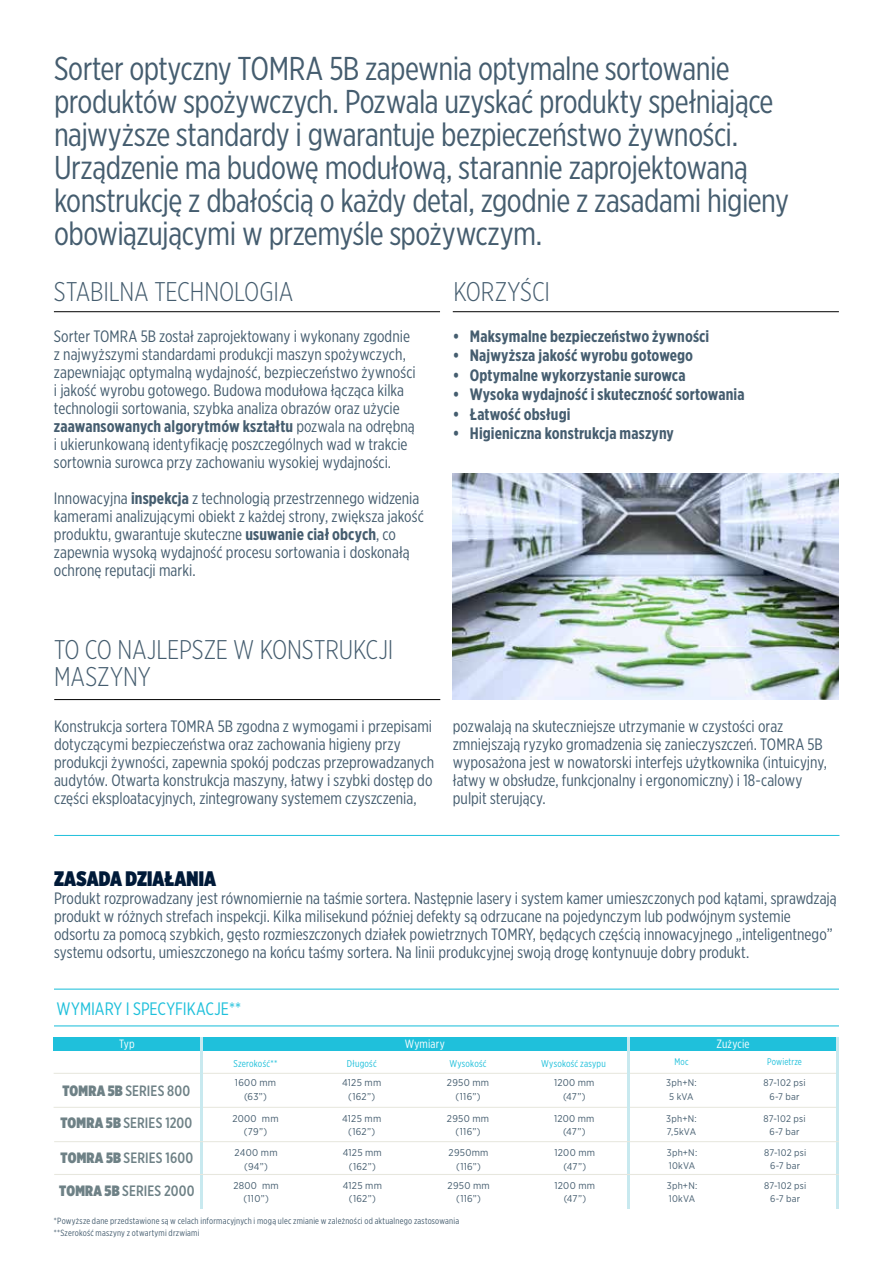
<style>
.page{position:relative;width:893px;height:1263px;background:#fff}
.page>*{position:absolute;margin:0;border:0;box-sizing:border-box;transform-origin:0 0}
.t1{font:33px/33px "Gotham X Narrow";letter-spacing:-.015em;color:#455d6f}
.t2{font:300 27px/27px "Gotham X Narrow";letter-spacing:-.005em;color:#455d6f}
.t3{font:900 21px "Gotham X Narrow";letter-spacing:.005em;color:#001a38}
.t4{font:18px "Gotham X Narrow";color:#1fc0db}
.t5{font:16.5px/18px "Gotham X Narrow";color:#455d6f}
.t6{font:700 16.5px "Gotham X Narrow";letter-spacing:.005em;color:#455d6f}
.t7{font:500 15px "Gotham X Narrow";letter-spacing:.01em;color:#6e8186}
.t8{font:12px "Gotham X Narrow";letter-spacing:.01em;color:#fff}
.t9{font:9.9px "Gotham Narrow";letter-spacing:.025em;color:#455d6f}
.t10{font:9.9px "Gotham X Narrow";letter-spacing:.02em;color:#1fc0db}
.t11{font:9.6px "Gotham Narrow";letter-spacing:.02em;color:#455d6f}
.t12{font:9.6px "Gotham X Narrow";letter-spacing:.015em;color:#1fc0db}
.t13{font:9px/12px "Gotham X Narrow";letter-spacing:.025em;color:#455d6f}
.s1{font-weight:700}
.s2{font-weight:900}
</style>
<div class="page">
<hr style="left:54px;top:699px;width:386px;height:1px;background:#000">
<hr style="left:453px;top:311px;width:386px;height:1px;background:#000">
<hr style="left:54px;top:835px;width:785px;height:1px;background:#1fc0db">
<hr style="left:54px;top:311px;width:386px;height:1px;background:#000">
<div style="left:54px;top:1037px;width:784px;height:14px;background:#1fc0db"></div>
<hr style="left:54px;top:1025px;width:785px;height:1px;background:#1fc0db">
<hr style="left:54px;top:988px;width:785px;height:2px;background:#1fc0db">
<hr style="left:54px;top:1073px;width:783px;height:1px;background:#e7e7de">
<hr style="left:54px;top:1107px;width:784px;height:1px;background:#e7e7de">
<img style="left:453px;top:474px;width:386px;height:225px">
<hr style="left:200px;top:1037px;width:2px;height:172px;background:#c8e9ef">
<hr style="left:627px;top:1037px;width:3px;height:172px;background:#c8e9ef">
<hr style="left:836px;top:1037px;width:3px;height:172px;background:#c8e9ef">
<hr style="left:54px;top:1141px;width:785px;height:1px;background:#e7e7de">
<hr style="left:54px;top:1174px;width:785px;height:1px;background:#e7e7de">
<p class="t1" style="left:54px;top:52px;width:736px">Sorter optyczny TOMRA 5B zapewnia optymalne sortowanie produktów spożywczych. Pozwala uzyskać produkty spełniające najwyższe standardy i gwarantuje bezpieczeństwo żywności.<br>Urządzenie ma budowę modułową, starannie zaprojektowaną konstrukcję z dbałością o każdy detal, zgodnie z zasadami higieny obowiązującymi w przemyśle spożywczym.</p>
<h2 class="t2" style="left:54px;top:278px;width:241px">STABILNA TECHNOLOGIA</h2>
<p class="t5" style="left:54px;top:327px;width:363px">Sorter TOMRA 5B został zaprojektowany i wykonany zgodnie z najwyższymi standardami produkcji maszyn spożywczych, zapewniając optymalną wydajność, bezpieczeństwo żywności i jakość wyrobu gotowego. Budowa modułowa łącząca kilka technologii sortowania, szybka analiza obrazów oraz użycie <span class="s1">zaawansowanych algorytmów kształtu</span> pozwala na odrębną i ukierunkowaną identyfikację poszczególnych wad w trakcie sortownia surowca przy zachowaniu wysokiej wydajności.</p>
<p class="t5" style="left:54px;top:488px;width:371px">Innowacyjna <span class="s1">inspekcja</span> z technologią przestrzennego widzenia kamerami analizującymi obiekt z każdej strony, zwiększa jakość produktu, gwarantuje skuteczne <span class="s1">usuwanie ciał obcych</span>, co zapewnia wysoką wydajność procesu sortowania i doskonałą ochronę reputacji marki.</p>
<h2 class="t2" style="left:54px;top:636px;width:341px">TO CO NAJLEPSZE W KONSTRUKCJI<br>MASZYNY</h2>
<h2 class="t2" style="left:454px;top:278px;width:98px">KORZYŚCI</h2>
<p class="t6" style="left:453px;top:326px;width:258px">• Maksymalne bezpieczeństwo żywności</p>
<p class="t6" style="left:453px;top:345px;width:242px">• Najwyższa jakość wyrobu gotowego</p>
<p class="t6" style="left:453px;top:365px;width:234px">• Optymalne wykorzystanie surowca</p>
<p class="t6" style="left:453px;top:384px;width:293px">• Wysoka wydajność i skuteczność sortowania</p>
<p class="t6" style="left:453px;top:404px;width:119px">• Łatwość obsługi</p>
<p class="t6" style="left:453px;top:423px;width:223px">• Higieniczna konstrukcja maszyny</p>
<p class="t5" style="left:54px;top:716px;width:382px">Konstrukcja sortera TOMRA 5B zgodna z wymogami i przepisami dotyczącymi bezpieczeństwa oraz zachowania higieny przy produkcji żywności, zapewnia spokój podczas przeprowadzanych audytów. Otwarta konstrukcja maszyny, łatwy i szybki dostęp do części eksploatacyjnych, zintegrowany systemem czyszczenia,</p>
<p class="t5" style="left:453px;top:716px;width:376px">pozwalają na skuteczniejsze utrzymanie w czystości oraz zmniejszają ryzyko gromadzenia się zanieczyszczeń. TOMRA 5B wyposażona jest w nowatorski interfejs użytkownika (intuicyjny, łatwy w obsłudze, funkcjonalny i ergonomiczny) i 18-calowy pulpit sterujący.</p>
<p class="t3" style="left:54px;top:865px;width:163px">ZASADA DZIAŁANIA</p>
<p class="t5" style="left:54px;top:889px;width:784px">Produkt rozprowadzany jest równomiernie na taśmie sortera. Następnie lasery i system kamer umieszczonych pod kątami, sprawdzają produkt w różnych strefach inspekcji. Kilka milisekund później defekty są odrzucane na pojedynczym lub podwójnym systemie odsortu za pomocą szybkich, gęsto rozmieszczonych działek powietrznych TOMRY, będących częścią innowacyjnego „inteligentnego” systemu odsortu, umieszczonego na końcu taśmy sortera. Na linii produkcyjnej swoją drogę kontynuuje dobry produkt.</p>
<p class="t4" style="left:57px;top:997px;width:186px">WYMIARY I SPECYFIKACJE**</p>
<p class="t8" style="left:119px;top:1037px;width:17px">Typ</p>
<p class="t8" style="left:405px;top:1037px;width:41px">Wymiary</p>
<p class="t8" style="left:716px;top:1037px;width:35px">Zużycie</p>
<p class="t10" style="left:234px;top:1057px;width:45px">Szerokość**</p>
<p class="t10" style="left:347px;top:1057px;width:31px">Długość</p>
<p class="t10" style="left:450px;top:1057px;width:38px">Wysokość</p>
<p class="t12" style="left:674px;top:1055px;width:16px">Moc</p>
<p class="t12" style="left:767px;top:1055px;width:36px">Powietrze</p>
<p class="t10" style="left:541px;top:1057px;width:66px">Wysokość zasypu</p>
<p class="t7" style="left:62px;top:1081px;width:129px"><span class="s2">TOMRA 5B</span> SERIES 800</p>
<p class="t7" style="left:60px;top:1114px;width:133px"><span class="s2">TOMRA 5B</span> SERIES 1200</p>
<p class="t9" style="left:235px;top:1077px;width:43px">1600 mm</p>
<p class="t9" style="left:342px;top:1077px;width:41px">4125 mm</p>
<p class="t9" style="left:447px;top:1077px;width:44px">2950 mm</p>
<p class="t9" style="left:554px;top:1077px;width:42px">1200 mm</p>
<p class="t11" style="left:666px;top:1077px;width:32px">3ph+N:</p>
<p class="t11" style="left:763px;top:1077px;width:44px">87-102 psi</p>
<p class="t9" style="left:244px;top:1091px;width:24px">(63”)</p>
<p class="t9" style="left:348px;top:1091px;width:29px">(162”)</p>
<p class="t9" style="left:456px;top:1091px;width:26px">(116”)</p>
<p class="t9" style="left:563px;top:1091px;width:24px">(47”)</p>
<p class="t11" style="left:669px;top:1091px;width:26px">5 kVA</p>
<p class="t11" style="left:769px;top:1091px;width:32px">6-7 bar</p>
<p class="t9" style="left:232px;top:1112px;width:48px">2000 mm</p>
<p class="t9" style="left:342px;top:1112px;width:41px">4125 mm</p>
<p class="t9" style="left:447px;top:1112px;width:44px">2950 mm</p>
<p class="t9" style="left:554px;top:1112px;width:42px">1200 mm</p>
<p class="t11" style="left:666px;top:1112px;width:32px">3ph+N:</p>
<p class="t11" style="left:763px;top:1112px;width:44px">87-102 psi</p>
<p class="t9" style="left:244px;top:1126px;width:25px">(79”)</p>
<p class="t9" style="left:348px;top:1126px;width:29px">(162”)</p>
<p class="t9" style="left:456px;top:1126px;width:26px">(116”)</p>
<p class="t9" style="left:563px;top:1126px;width:24px">(47”)</p>
<p class="t11" style="left:667px;top:1126px;width:31px">7,5kVA</p>
<p class="t11" style="left:769px;top:1126px;width:32px">6-7 bar</p>
<p class="t7" style="left:61px;top:1148px;width:134px"><span class="s2">TOMRA 5B</span> SERIES 1600</p>
<p class="t9" style="left:235px;top:1147px;width:45px">2400 mm</p>
<p class="t9" style="left:343px;top:1147px;width:41px">4125 mm</p>
<p class="t9" style="left:449px;top:1147px;width:41px">2950mm</p>
<p class="t9" style="left:555px;top:1147px;width:42px">1200 mm</p>
<p class="t11" style="left:667px;top:1147px;width:32px">3ph+N:</p>
<p class="t11" style="left:764px;top:1147px;width:44px">87-102 psi</p>
<p class="t9" style="left:244px;top:1160px;width:25px">(94”)</p>
<p class="t9" style="left:349px;top:1160px;width:29px">(162”)</p>
<p class="t9" style="left:456px;top:1160px;width:26px">(116”)</p>
<p class="t9" style="left:564px;top:1160px;width:24px">(47”)</p>
<p class="t11" style="left:669px;top:1160px;width:28px">10kVA</p>
<p class="t11" style="left:770px;top:1160px;width:32px">6-7 bar</p>
<p class="t7" style="left:59px;top:1181px;width:137px"><span class="s2">TOMRA 5B</span> SERIES 2000</p>
<p class="t9" style="left:233px;top:1179px;width:47px">2800 mm</p>
<p class="t9" style="left:343px;top:1179px;width:41px">4125 mm</p>
<p class="t9" style="left:448px;top:1179px;width:44px">2950 mm</p>
<p class="t9" style="left:555px;top:1179px;width:42px">1200 mm</p>
<p class="t11" style="left:667px;top:1179px;width:32px">3ph+N:</p>
<p class="t11" style="left:764px;top:1179px;width:44px">87-102 psi</p>
<p class="t9" style="left:243px;top:1193px;width:27px">(110”)</p>
<p class="t9" style="left:349px;top:1193px;width:29px">(162”)</p>
<p class="t9" style="left:456px;top:1193px;width:26px">(116”)</p>
<p class="t9" style="left:564px;top:1193px;width:24px">(47”)</p>
<p class="t11" style="left:669px;top:1193px;width:28px">10kVA</p>
<p class="t11" style="left:770px;top:1193px;width:32px">6-7 bar</p>
<p class="t13" style="left:54px;top:1214px;width:407px">*Powyższe dane przedstawione są w celach informacyjnych i mogą ulec zmianie w zależności od aktualnego zastosowania **Szerokość maszyny z otwartymi drzwiami</p>
</div>
